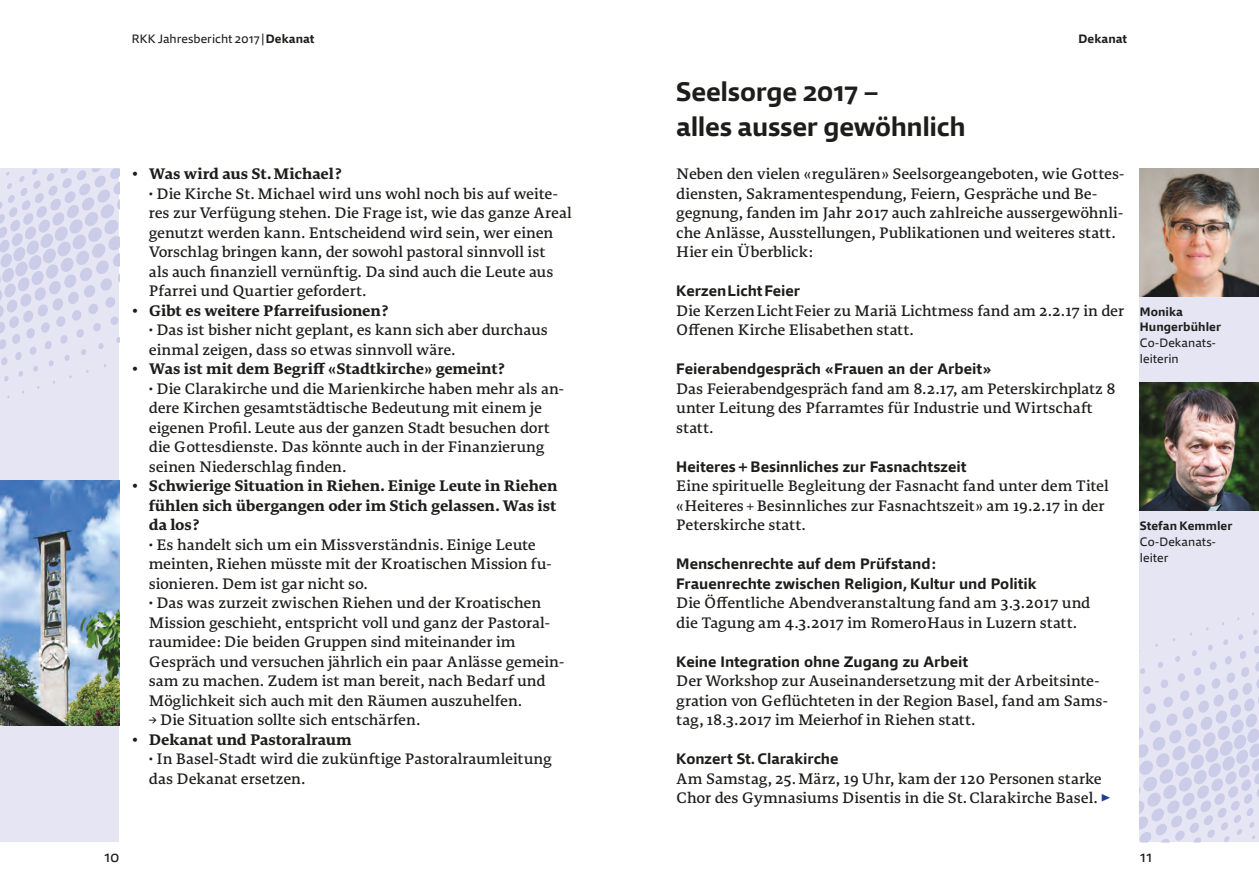
<style>
.page{position:relative;width:1259px;height:893px;background:#fff}
.page>*{position:absolute;margin:0;border:0;box-sizing:border-box;transform-origin:0 0}
.t1{font:700 27px/34.5px "Qubo";letter-spacing:-.01em;color:#1d1d1b}
.t2{font:700 15.3px/19.5px "Qubo";color:#1d1d1b}
.t3{font:15.3px "Qubo";color:#1d1d1b}
.t4{font:15px/19.5px "Edit Serif Pro";letter-spacing:-.01em;color:#1d1d1b}
.t5{font:12.3px/15.8px "Qubo";letter-spacing:.005em;color:#1d1d1b}
.t6{font:700 12.3px/15.8px "Qubo";letter-spacing:.005em;color:#1d1d1b}
.s1{font-weight:700}
.s2{color:#184093}
.s3{font-weight:600;font-size:16.5px}
</style>
<div class="page">
<div style="left:0;top:168px;width:119px;height:674px;background:#e5e5f4"></div>
<svg style="left:0;top:168px;width:119px;height:230px"></svg>
<div style="left:1140px;top:168px;width:119px;height:674px;background:#e5e5f4"></div>
<svg style="left:1140px;top:613px;width:119px;height:229px"></svg>
<img style="left:1140px;top:383px;width:119px;height:128px">
<img style="left:1140px;top:168px;width:119px;height:128px">
<img style="left:0;top:480px;width:119px;height:245px">
<p class="t5" style="left:132px;top:30px;width:184px">RKK Jahresbericht 2017|<span class="s1">Dekanat</span></p>
<p class="t6" style="left:1078px;top:30px;width:50px">Dekanat</p>
<h1 class="t1" style="left:676px;top:74px;width:291px">Seelsorge 2017 –<br>alles ausser gewöhnlich</h1>
<p class="t4" style="left:676px;top:165px;width:449px">Neben den vielen «regulären» Seelsorgeangeboten, wie Gottes&shy;diensten, Sakramentespendung, Feiern, Gespräche und Be&shy;gegnung, fanden im Jahr 2017 auch zahlreiche aussergewöhnli&shy;che Anlässe, Ausstellungen, Publikationen und weiteres statt.<br>Hier ein Überblick:</p>
<p class="t2" style="left:676px;top:281px;width:125px">KerzenLicht Feier</p>
<p class="t4" style="left:676px;top:301px;width:450px">Die KerzenLichtFeier zu Mariä Lichtmess fand am 2.2.17 in der<br>Offenen Kirche Elisabethen statt.</p>
<p class="t2" style="left:676px;top:359px;width:317px">Feierabendgespräch «Frauen an der Arbeit»</p>
<p class="t4" style="left:676px;top:379px;width:441px">Das Feierabendgespräch fand am 8.2.17, am Peterskirchplatz 8 unter Leitung des Pfarramtes für Industrie und Wirtschaft statt.</p>
<p class="t2" style="left:676px;top:456px;width:291px">Heiteres + Besinnliches zur Fasnachtszeit</p>
<p class="t4" style="left:676px;top:477px;width:434px">Eine spirituelle Begleitung der Fasnacht fand unter dem Titel «Heiteres + Besinnliches zur Fasnachtszeit» am 19.2.17 in der<br>Peterskirche statt.</p>
<p class="t2" style="left:676px;top:554px;width:362px">Menschenrechte auf dem Prüfstand:<br>Frauenrechte zwischen Religion, Kultur und Politik</p>
<p class="t4" style="left:676px;top:594px;width:416px">Die Öffentliche Abendveranstaltung fand am 3.3.2017 und die Tagung am 4.3.2017 im RomeroHaus in Luzern statt.</p>
<p class="t2" style="left:676px;top:651px;width:293px">Keine Integration ohne Zugang zu Arbeit</p>
<p class="t4" style="left:676px;top:672px;width:433px">Der Workshop zur Auseinandersetzung mit der Arbeitsinte&shy;gration von Geflüchteten in der Region Basel, fand am Sams&shy;tag, 18.3.2017 im Meierhof in Riehen statt.</p>
<p class="t2" style="left:676px;top:749px;width:164px">Konzert St. Clarakirche</p>
<p class="t4" style="left:676px;top:769px;width:436px">Am Samstag, 25. März, 19 Uhr, kam der 120 Personen starke<br>Chor des Gymnasiums Disentis in die St. Clarakirche Basel. <span class="s2">►</span></p>
<p class="t4" style="left:149px;top:165px;width:424px;text-indent:-17px"><span class="s1">• Was wird aus St.Michael?<br>⋅</span> Die Kirche St. Michael wird uns wohl noch bis auf weite&shy;res zur Verfügung stehen. Die Frage ist, wie das ganze Areal genutzt werden kann. Entscheidend wird sein, wer einen Vorschlag bringen kann, der sowohl pastoral sinnvoll ist<br>als auch finanziell vernünftig. Da sind auch die Leute aus Pfarrei und Quartier gefordert.</p>
<p class="t4" style="left:149px;top:301px;width:400px;text-indent:-17px"><span class="s1">• Gibt es weitere Pfarreifusionen?<br>⋅</span> Das ist bisher nicht geplant, es kann sich aber durchaus einmal zeigen, dass so etwas sinnvoll wäre.</p>
<p class="t4" style="left:149px;top:360px;width:417px;text-indent:-17px"><span class="s1">• Was ist mit dem Begriff «Stadtkirche» gemeint?<br>⋅</span> Die Clarakirche und die Marienkirche haben mehr als an&shy;dere Kirchen gesamtstädtische Bedeutung mit einem je eigenen Profil. Leute aus der ganzen Stadt besuchen dort die Gottesdienste. Das könnte auch in der Finanzierung seinen Niederschlag finden.</p>
<p class="t4" style="left:149px;top:477px;width:417px;text-indent:-17px"><span class="s1">• Schwierige Situation in Riehen. Einige Leute in Riehen fühlen sich übergangen oder im Stich gelassen. Was ist da los?<br>⋅</span> Es handelt sich um ein Missverständnis. Einige Leute meinten, Riehen müsste mit der Kroatischen Mission fu&shy;sionieren. Dem ist gar nicht so.<br><span class="s1">⋅</span> Das was zurzeit zwischen Riehen und der Kroatischen Mission geschieht, entspricht voll und ganz der Pastoral&shy;raumidee: Die beiden Gruppen sind miteinander im Gespräch und versuchen jährlich ein paar Anlässe gemein&shy;sam zu machen. Zudem ist man bereit, nach Bedarf und Möglichkeit sich auch mit den Räumen auszuhelfen.</p>
<p class="t4" style="left:149px;top:711px;width:273px"><span class="s3">→</span> Die Situation sollte sich entschärfen.</p>
<p class="t4" style="left:149px;top:730px;width:404px;text-indent:-17px"><span class="s1">• Dekanat und Pastoralraum<br>⋅</span> In Basel-Stadt wird die zukünftige Pastoralraumleitung das Dekanat ersetzen.</p>
<p class="t6" style="left:1140px;top:303px;width:83px">Monika<br>Hungerbühler</p>
<p class="t5" style="left:1140px;top:335px;width:77px">Co-Dekanats&shy;leiterin</p>
<p class="t6" style="left:1140px;top:518px;width:94px">Stefan Kemmler</p>
<p class="t5" style="left:1140px;top:533px;width:77px">Co-Dekanats&shy;leiter</p>
<p class="t3" style="left:104px;top:846px;width:16px">10</p>
<p class="t3" style="left:1140px;top:846px;width:14px">11</p>
</div>
